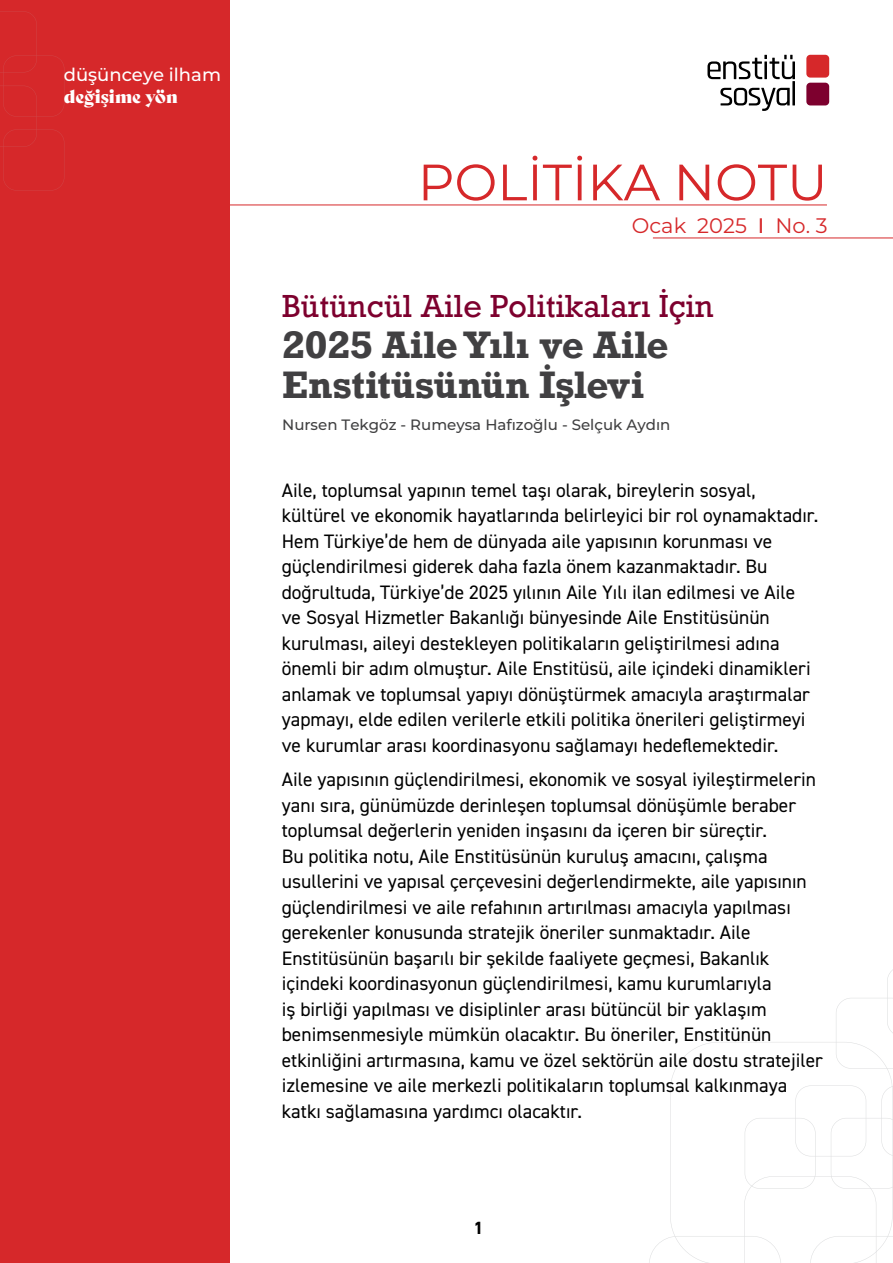
<style>
.page{position:relative;width:893px;height:1263px;background:#fff}
.page>*{position:absolute;margin:0;border:0;box-sizing:border-box;transform-origin:0 0}
.t1{font:100 51px "Montserrat";color:#d6282a}
.t2{font:700 36px/40.5px "Rockwell";color:#414042}
.t3{font:30px "Rockwell";color:#7d002e}
.t4{font:100 21px "Montserrat";color:#d6282a}
.t5{font:19.5px/25.5px "DIN2014";color:#000}
.t6{font:100 18px "Montserrat";color:#fff}
.t7{font:18px "Bely Display W00";color:#fff}
.t8{font:700 18px "DIN Next LT Pro";color:#000}
.t9{font:100 15px "Montserrat";color:#414142}
</style>
<div class="page">
<svg style="left:707px;top:55px;width:88px;height:24px"></svg>
<svg style="left:720px;top:88px;width:70px;height:23px"></svg>
<hr style="left:792px;top:81px;width:3px;height:24px;background:#000">
<div style="left:806px;top:83px;width:23px;height:22px;background:#7d002e;border-radius:4px"></div>
<div style="left:806px;top:55px;width:23px;height:23px;background:#d6282a;border-radius:4px"></div>
<svg style="left:836px;top:969px;width:57px;height:73px"></svg>
<svg style="left:670px;top:1042px;width:223px;height:221px"></svg>
<div style="left:0;top:0;width:229px;height:1263px;background:#d6282a"></div>
<svg style="left:0;top:11px;width:64px;height:180px"></svg>
<hr style="left:206px;top:205px;width:621px;height:1px;background:#d6282a">
<hr style="left:653px;top:238px;width:240px;height:1px;background:#d6282a">
<p class="t6" style="left:64px;top:63px;width:159px">düşünceye ilham</p>
<p class="t7" style="left:64px;top:82px;width:116px">değişime yön</p>
<h1 class="t1" style="left:418px;top:148px;width:411px">POLİTİKA NOTU</h1>
<p class="t4" style="left:632px;top:212px;width:197px">Ocak 2025 I No. 3</p>
<h3 class="t3" style="left:282px;top:288px;width:433px">Bütüncül Aile Politikaları İçin</h3>
<h2 class="t2" style="left:282px;top:324px;width:388px">2025 Aile Yılı ve Aile<br>Enstitüsünün İşlevi</h2>
<p class="t9" style="left:282px;top:414px;width:390px">Nursen Tekgöz - Rumeysa Hafızoğlu - Selçuk Aydın</p>
<p class="t5" style="left:282px;top:477px;width:538px">Aile, toplumsal yapının temel taşı olarak, bireylerin sosyal, kültürel ve ekonomik hayatlarında belirleyici bir rol oynamaktadır.<br>Hem Türkiye’de hem de dünyada aile yapısının korunması ve güçlendirilmesi giderek daha fazla önem kazanmaktadır. Bu doğrultuda, Türkiye’de 2025 yılının Aile Yılı ilan edilmesi ve Aile ve Sosyal Hizmetler Bakanlığı bünyesinde Aile Enstitüsünün kurulması, aileyi destekleyen politikaların geliştirilmesi adına önemli bir adım olmuştur. Aile Enstitüsü, aile içindeki dinamikleri anlamak ve toplumsal yapıyı dönüştürmek amacıyla araştırmalar yapmayı, elde edilen verilerle etkili politika önerileri geliştirmeyi ve kurumlar arası koordinasyonu sağlamayı hedeflemektedir.</p>
<p class="t5" style="left:282px;top:766px;width:543px">Aile yapısının güçlendirilmesi, ekonomik ve sosyal iyileştirmelerin yanı sıra, günümüzde derinleşen toplumsal dönüşümle beraber toplumsal değerlerin yeniden inşasını da içeren bir süreçtir.<br>Bu politika notu, Aile Enstitüsünün kuruluş amacını, çalışma usullerini ve yapısal çerçevesini değerlendirmekte, aile yapısının güçlendirilmesi ve aile refahının artırılması amacıyla yapılması gerekenler konusunda stratejik öneriler sunmaktadır. Aile Enstitüsünün başarılı bir şekilde faaliyete geçmesi, Bakanlık içindeki koordinasyonun güçlendirilmesi, kamu kurumlarıyla<br>iş birliği yapılması ve disiplinler arası bütüncül bir yaklaşım benimsenmesiyle mümkün olacaktır. Bu öneriler, Enstitünün etkinliğini artırmasına, kamu ve özel sektörün aile dostu stratejiler izlemesine ve aile merkezli politikaların toplumsal kalkınmaya katkı sağlamasına yardımcı olacaktır.</p>
<p class="t8" style="left:473px;top:1217px;width:12px">1</p>
</div>
